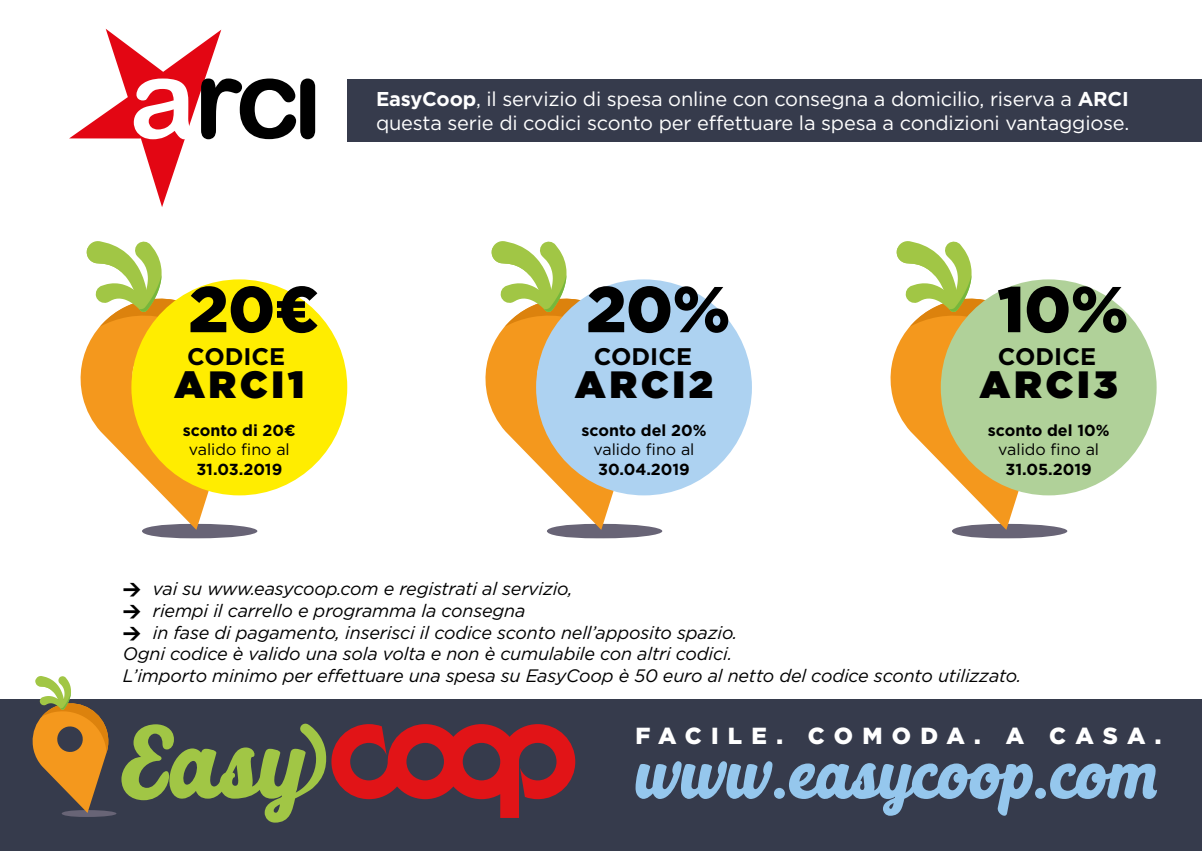
<style>
.page{position:relative;width:1202px;height:851px;background:#fff}
.page>*{position:absolute;margin:0;border:0;box-sizing:border-box;transform-origin:0 0}
.t1{font:68.8px "Selphia";color:#95c7ed}
.t2{font:900 64.6px "Gotham";color:#000}
.t3{font:900 38px "Gotham";letter-spacing:.11em;color:#000}
.t4{font:700 24px "Gotham";color:#000}
.t5{font:900 23.2px "Gotham";letter-spacing:.395em;color:#fff}
.t6{font:20px/24px "Gotham";letter-spacing:-.01em;color:#fff}
.t7{font:italic 18px/21.6px "Gotham";letter-spacing:-.01em;color:#000}
.t8{font:700 16px "Gotham";color:#000}
.t9{font:16px "Gotham";color:#000}
.s1{font-weight:700}
.s2{font-family:"DIN";font-weight:900;font-style:normal}
</style>
<div class="page">
<div style="left:347px;top:79px;width:855px;height:63px;background:#363b4c"></div>
<svg style="left:890px;top:241px;width:177px;height:297px"></svg>
<svg style="left:485px;top:241px;width:177px;height:297px"></svg>
<svg style="left:81px;top:241px;width:176px;height:297px"></svg>
<div style="left:0;top:699px;width:1202px;height:151px;background:#363b4c"></div>
<svg style="left:33px;top:676px;width:542px;height:146px"></svg>
<div style="left:131px;top:279px;width:216px;height:216px;background:#ffed00;border-radius:50%"></div>
<div style="left:536px;top:279px;width:216px;height:216px;background:#add2f1;border-radius:50%"></div>
<div style="left:941px;top:279px;width:216px;height:216px;background:#b0d199;border-radius:50%"></div>
<svg style="left:69px;top:29px;width:246px;height:178px"></svg>
<p class="t6" style="left:376px;top:87px;width:755px"><span class="s1">EasyCoop</span>, il servizio di spesa online con consegna a domicilio, riserva a <span class="s1">ARCI </span>questa serie di codici sconto per effettuare la spesa a condizioni vantaggiose.</p>
<h2 class="t2" style="left:188px;top:265px;width:132px">20€</h2>
<h3 class="t3" style="left:174px;top:357px;width:131px">ARCI1</h3>
<h2 class="t2" style="left:586px;top:265px;width:146px">20%</h2>
<h3 class="t3" style="left:575px;top:357px;width:139px">ARCI2</h3>
<h2 class="t2" style="left:997px;top:265px;width:133px">10%</h2>
<h3 class="t3" style="left:980px;top:357px;width:139px">ARCI3</h3>
<h3 class="t4" style="left:187px;top:341px;width:100px">CODICE</h3>
<h3 class="t4" style="left:594px;top:341px;width:100px">CODICE</h3>
<h3 class="t4" style="left:998px;top:341px;width:100px">CODICE</h3>
<p class="t8" style="left:183px;top:420px;width:114px">sconto di 20€</p>
<p class="t9" style="left:189px;top:439px;width:102px">valido fino al</p>
<p class="t8" style="left:196px;top:458px;width:87px">31.03.2019</p>
<p class="t8" style="left:581px;top:420px;width:126px">sconto del 20%</p>
<p class="t9" style="left:593px;top:439px;width:102px">valido fino al</p>
<p class="t8" style="left:598px;top:458px;width:93px">30.04.2019</p>
<p class="t8" style="left:988px;top:420px;width:123px">sconto del 10%</p>
<p class="t9" style="left:998px;top:439px;width:102px">valido fino al</p>
<p class="t8" style="left:1006px;top:458px;width:88px">31.05.2019</p>
<p class="t7" style="left:123px;top:577px;width:900px"><span class="s2">&gt;</span> vai su www.easycoop.com e registrati al servizio,<br><span class="s2">&gt;</span> riempi il carrello e programma la consegna<br><span class="s2">&gt;</span> in fase di pagamento, inserisci il codice sconto nell’apposito spazio.<br>Ogni codice è valido una sola volta e non è cumulabile con altri codici.<br>L’importo minimo per effettuare una spesa su EasyCoop è 50 euro al netto del codice sconto utilizzato.</p>
<p class="t5" style="left:635px;top:719px;width:527px">FACILE. COMODA. A CASA.</p>
<h1 class="t1" style="left:635px;top:729px;width:523px">www.easycoop.com</h1>
</div>
